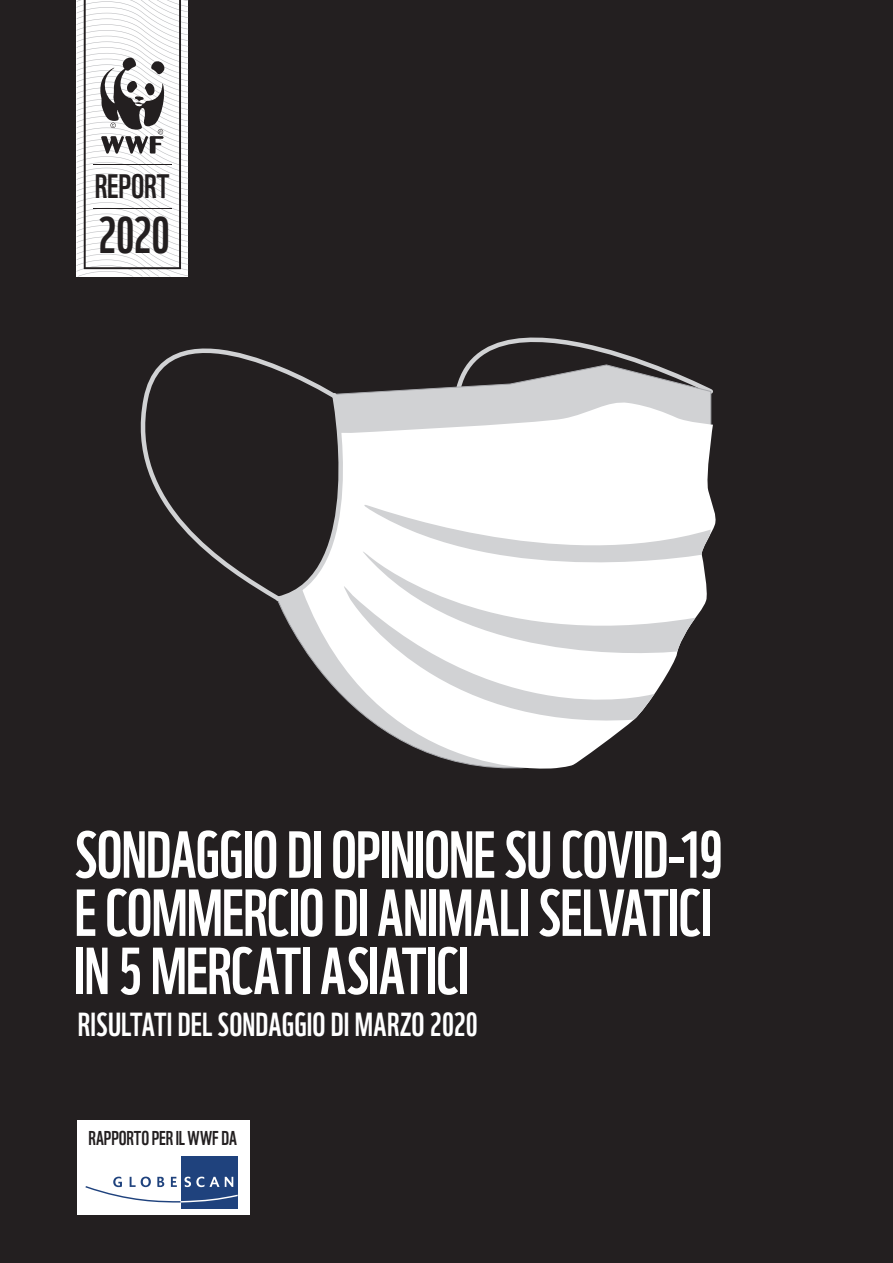
<style>
.page{position:relative;width:893px;height:1263px;background:#231f20}
.page>*{position:absolute;margin:0;border:0;box-sizing:border-box;transform-origin:0 0}
.A4_Body_text{font:64.5px "WWF";letter-spacing:-.02em;color:#fff}
._2016_Footnotes_text{font:49.95px "WWF";color:#231f20}
._2016_Footnotes_text-2{font:33px "WWF";letter-spacing:-.005em;color:#231f20}
.A4_Italic_quotes_r{font:32.4px "WWF";color:#fff}
.A4_Body_text-2{font:19.5px "WWF";letter-spacing:-.005em;color:#231f20}
</style>
<div class="page">
<div style="left:77px;top:1121px;width:172px;height:94px;background:#fff"></div>
<svg style="left:77px;top:0;width:111px;height:276px"></svg>
<div style="left:181px;top:1156px;width:57px;height:52px;background:#1f427d"></div>
<svg style="left:85px;top:1176px;width:153px;height:26px"></svg>
<svg style="left:120px;top:248px;width:593px;height:350px"></svg>
<svg style="left:277px;top:364px;width:435px;height:36px"></svg>
<svg style="left:322px;top:400px;width:394px;height:369px"></svg>
<svg style="left:344px;top:674px;width:320px;height:64px;fill:#fff"></svg>
<svg style="left:273px;top:391px;width:438px;height:283px"></svg>
<p class="_2016_Footnotes_text-2" style="left:95px;top:160px;width:76px">REPORT</p>
<p class="_2016_Footnotes_text" style="left:98px;top:196px;width:73px">2020</p>
<p class="A4_Body_text" style="left:74px;top:804px;width:650px">SONDAGGIO DI OPINIONE SU COVID-19</p>
<p class="A4_Body_text" style="left:74px;top:862px;width:639px">E COMMERCIO DI ANIMALI SELVATICI</p>
<p class="A4_Body_text" style="left:74px;top:920px;width:396px">IN 5 MERCATI ASIATICI</p>
<p class="A4_Italic_quotes_r" style="left:78px;top:999px;width:402px">RISULTATI DEL SONDAGGIO DI MARZO 2020</p>
<p class="A4_Body_text-2" style="left:88px;top:1122px;width:150px">RAPPORTO PER IL WWF DA</p>
</div>
